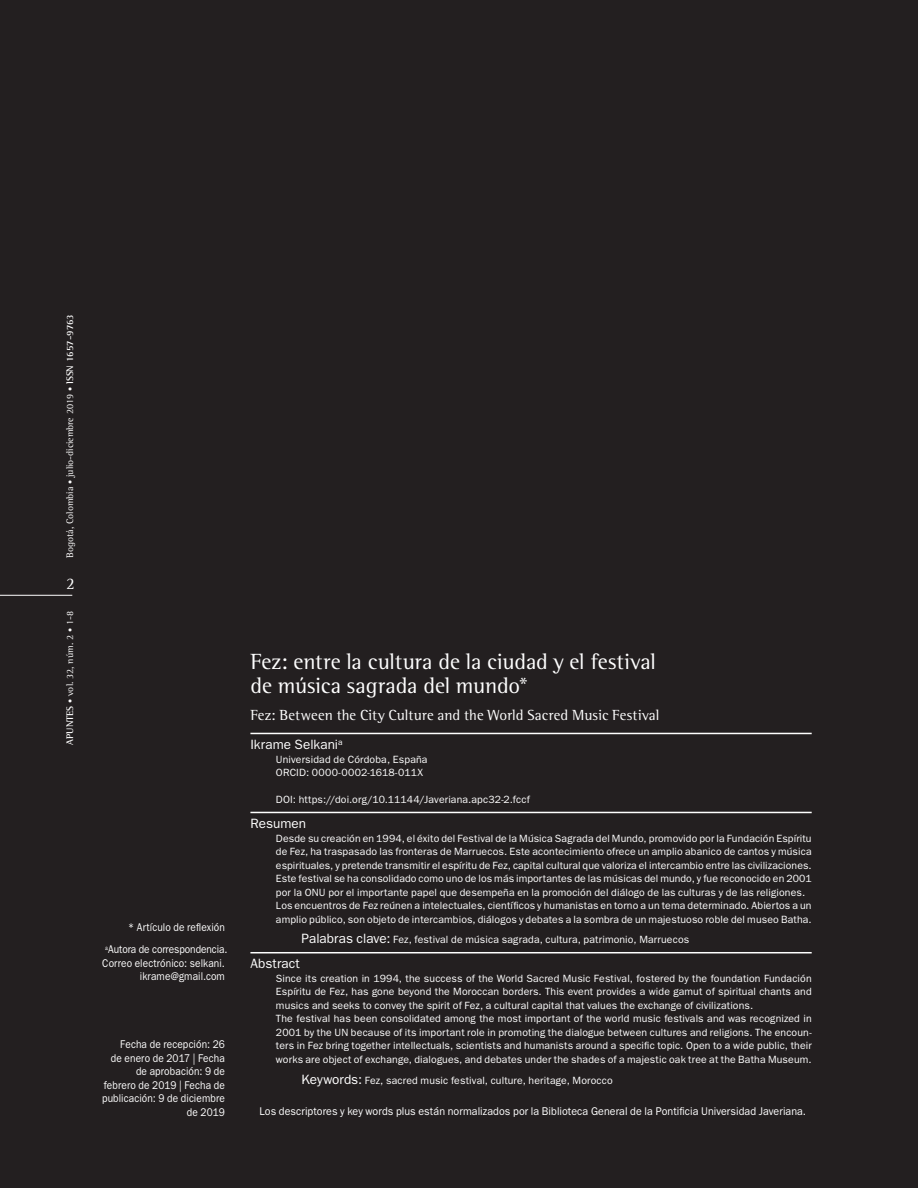
<style>
.page{position:relative;width:918px;height:1188px;background:#231f20}
.page>*{position:absolute;margin:0;border:0;box-sizing:border-box;transform-origin:0 0}
.t1{font:22.5px/24px "Agfa Rotis Semi Serif";letter-spacing:-.005em;color:#fff}
.t2{font:16.5px "Agfa Rotis Semi Serif";color:#fff}
.t3{font:15px "Agfa Rotis Semi Serif";letter-spacing:.005em;color:#fff}
.t4{font:13.5px "ITC Franklin Gothic Std";letter-spacing:.005em;color:#fff}
.t5{font:11.25px/13.5px "ITC Franklin Gothic Std";letter-spacing:.01em;color:#fff;text-align:right;scale:.9 1}
.t6{font:11.25px "ITC Franklin Gothic Std";letter-spacing:.01em;color:#fff;scale:.95 1}
.t7{font:10.5px/13.5px "ITC Franklin Gothic Std";letter-spacing:.01em;color:#fff}
.t8{font:9.75px "Agfa Rotis Semi Serif";color:#fff}
.s1{font-size:8.25px}
.s2{font-weight:700}
.s3{font-size:13.5px}
</style>
<div class="page">
<hr style="left:0;top:595px;width:72px;height:1px;background:#fff">
<hr style="left:250px;top:733px;width:562px;height:1px;background:#fff">
<hr style="left:250px;top:812px;width:562px;height:1px;background:#fff">
<hr style="left:250px;top:952px;width:562px;height:1px;background:#fff">
<p class="t8" style="left:64px;top:558px;width:245px;rotate:-90deg">Bogotá, Colombia <span class="s1">•</span> julio-diciembre 2019 <span class="s1">•</span> <span class="s2">ISSN 1657-9763</span></p>
<h2 class="t2" style="left:66px;top:574px;width:10px">2</h2>
<p class="t8" style="left:64px;top:745px;width:135px;rotate:-90deg"><span class="s2">APUNTES</span> <span class="s1">•</span> vol. 32, núm. 2 <span class="s1">•</span> 1-8</p>
<p class="t5" style="left:105px;top:916px;width:137px;line-height:22px">* Artículo de reflexión <sup>a</sup>Autora de correspondencia.</p>
<p class="t5" style="left:102px;top:956px;width:138px">Correo electrónico: selkani. ikrame@gmail.com</p>
<p class="t5" style="left:102px;top:1038px;width:138px">Fecha de recepción: 26<br>de enero de 2017 | Fecha de aprobación: 9 de febrero de 2019 | Fecha de publicación: 9 de diciembre de 2019</p>
<h1 class="t1" style="left:250px;top:649px;width:407px">Fez: entre la cultura de la ciudad y el festival de música sagrada del mundo*</h1>
<h3 class="t3" style="left:250px;top:706px;width:411px">Fez: Between the City Culture and the World Sacred Music Festival</h3>
<p class="t4" style="left:250px;top:737px;width:94px">Ikrame Selkani<sup>a</sup></p>
<p class="t7" style="left:276px;top:752px;width:153px">Universidad de Córdoba, España<br>ORCID: 0000-0002-1618-011X</p>
<p class="t7" style="left:276px;top:793px;width:256px">DOI: https://doi.org/10.11144/Javeriana.apc32-2.fccf</p>
<p class="t4" style="left:250px;top:816px;width:57px">Resumen</p>
<p class="t7" style="left:276px;top:831px;width:537px">Desde su creación en 1994, el éxito del Festival de la Música Sagrada del Mundo, promovido por la Fundación Espíritu de Fez, ha traspasado las fronteras de Marruecos. Este acontecimiento ofrece un amplio abanico de cantos y música espirituales, y pretende transmitir el espíritu de Fez, capital cultural que valoriza el intercambio entre las civilizaciones.<br>Este festival se ha consolidado como uno de los más importantes de las músicas del mundo, y fue reconocido en 2001 por la ONU por el importante papel que desempeña en la promoción del diálogo de las culturas y de las religiones.<br>Los encuentros de Fez reúnen a intelectuales, científicos y humanistas en torno a un tema determinado. Abiertos a un amplio público, son objeto de intercambios, diálogos y debates a la sombra de un majestuoso roble del museo Batha.</p>
<p class="t7" style="left:301px;top:933px;width:389px"><span class="s3">Palabras clave:</span> Fez, festival de música sagrada, cultura, patrimonio, Marruecos</p>
<p class="t4" style="left:250px;top:956px;width:51px">Abstract</p>
<p class="t7" style="left:276px;top:972px;width:537px">Since its creation in 1994, the success of the World Sacred Music Festival, fostered by the foundation Fundación Espíritu de Fez, has gone beyond the Moroccan borders. This event provides a wide gamut of spiritual chants and musics and seeks to convey the spirit of Fez, a cultural capital that values the exchange of civilizations.<br>The festival has been consolidated among the most important of the world music festivals and was recognized in 2001 by the UN because of its important role in promoting the dialogue between cultures and religions. The encoun&shy;ters in Fez bring together intellectuals, scientists and humanists around a specific topic. Open to a wide public, their works are object of exchange, dialogues, and debates under the shades of a majestic oak tree at the Batha Museum.</p>
<p class="t7" style="left:301px;top:1073px;width:313px"><span class="s3">Keywords:</span> Fez, sacred music festival, culture, heritage, Morocco</p>
<p class="t6" style="left:260px;top:1105px;width:577px">Los descriptores y key words plus están normalizados por la Biblioteca General de la Pontificia Universidad Javeriana.</p>
</div>
